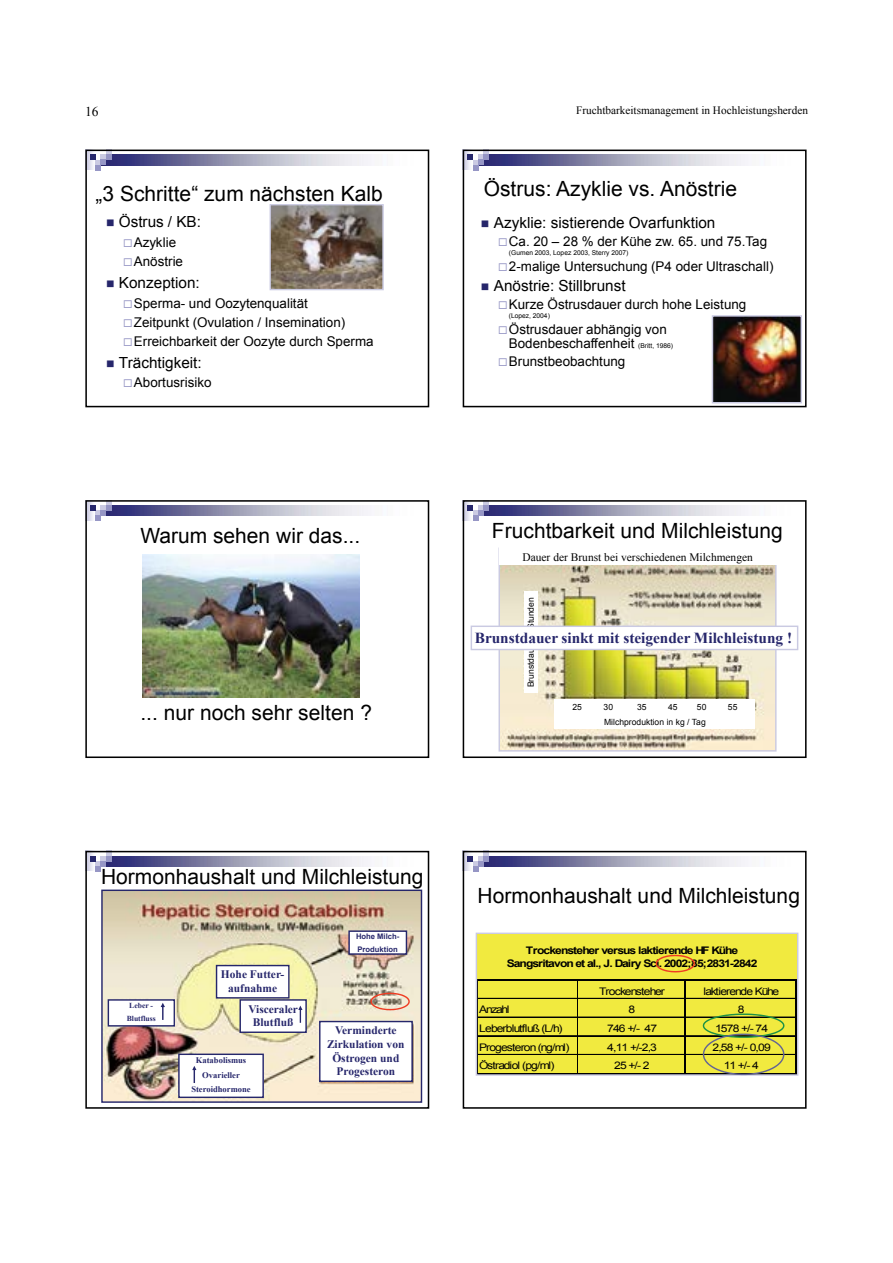
<style>
.page{position:relative;width:893px;height:1263px;background:#fff}
.page>*{position:absolute;margin:0;border:0;box-sizing:border-box;transform-origin:0 0}
.t1{font:21px "Arial";color:#000}
.t2{font:15.3px "Arial";color:#000}
.t3{font:700 15.3px "Times New Roman";color:#26266b}
.t4{font:13.5px "Times New Roman";color:#000}
.t5{font:13.35px/14.5px "Arial";color:#000}
.t6{font:700 11.4px/13.8px "Times New Roman";color:#26266b;text-align:center}
.t7{font:11.4px "Times New Roman";color:#000}
.t8{font:11.25px "Times New Roman";color:#000}
.t9{font:10.5px "Arial";letter-spacing:-.075em;color:#000;scale:1.16 1}
.t10{font:700 10.5px/13.2px "Arial";letter-spacing:-.075em;color:#000;text-align:center;scale:1.16 1}
.t11{font:8.55px "Arial";color:#000}
.t12{font:700 8.55px/14.4px "Times New Roman";color:#26266b;text-align:center}
.t13{font:700 7.65px/12.9px "Arial";color:#26266b}
.t14{font:700 7.65px/12.8px "Times New Roman";letter-spacing:.005em;color:#26266b;text-align:center}
.t15{font:6.6px "Arial";color:#000}
.s1{color:#26266b}
.s2{color:#9797c5}
.s3{font-size:6.6px}
</style>
<div class="page">
<img style="left:88px;top:153px;width:2px;height:17px">
<img style="left:111px;top:155px;width:260px;height:10px">
<svg style="left:90px;top:153px;width:21px;height:17px"></svg>
<svg style="left:270px;top:204px;width:114px;height:86px;background:#82766d"></svg>
<div style="left:85px;top:150px;width:344px;height:257px;border:2px solid #000"></div>
<img style="left:466px;top:153px;width:2px;height:17px">
<img style="left:489px;top:155px;width:259px;height:10px">
<svg style="left:468px;top:153px;width:21px;height:17px"></svg>
<img style="left:712px;top:315px;width:90px;height:88px">
<div style="left:463px;top:150px;width:344px;height:257px;border:2px solid #000"></div>
<img style="left:88px;top:503px;width:2px;height:17px">
<img style="left:111px;top:505px;width:260px;height:11px">
<svg style="left:90px;top:503px;width:21px;height:18px"></svg>
<img style="left:143px;top:555px;width:216px;height:143px">
<div style="left:85px;top:500px;width:344px;height:258px;border:2px solid #000"></div>
<img style="left:466px;top:503px;width:2px;height:17px">
<img style="left:489px;top:505px;width:259px;height:11px">
<svg style="left:468px;top:503px;width:21px;height:18px"></svg>
<svg style="left:498px;top:547px;width:279px;height:205px;background:#d4cda1"></svg>
<div style="left:524px;top:591px;width:13px;height:102px;background:#fff"></div>
<div style="left:555px;top:699px;width:200px;height:30px;background:#fff"></div>
<svg style="left:471px;top:626px;width:327px;height:24px"></svg>
<div style="left:499px;top:548px;width:277px;height:17px;background:#fff"></div>
<div style="left:463px;top:500px;width:344px;height:258px;border:2px solid #000"></div>
<img style="left:88px;top:854px;width:2px;height:17px">
<img style="left:111px;top:856px;width:260px;height:10px">
<svg style="left:90px;top:854px;width:21px;height:17px"></svg>
<img style="left:101px;top:889px;width:321px;height:214px">
<svg style="left:216px;top:965px;width:91px;height:68px"></svg>
<svg style="left:348px;top:930px;width:59px;height:25px"></svg>
<svg style="left:319px;top:1021px;width:94px;height:61px"></svg>
<svg style="left:178px;top:1053px;width:86px;height:45px"></svg>
<svg style="left:108px;top:999px;width:67px;height:27px"></svg>
<svg style="left:370px;top:993px;width:40px;height:17px"></svg>
<div style="left:85px;top:851px;width:344px;height:258px;border:2px solid #000"></div>
<img style="left:466px;top:854px;width:2px;height:17px">
<img style="left:489px;top:856px;width:259px;height:10px">
<svg style="left:468px;top:854px;width:21px;height:17px"></svg>
<svg style="left:476px;top:932px;width:322px;height:144px;background:#ded840"></svg>
<svg style="left:703px;top:1013px;width:81px;height:62px;background:#cdcd40"></svg>
<svg style="left:656px;top:955px;width:39px;height:17px"></svg>
<div style="left:463px;top:851px;width:344px;height:258px;border:2px solid #000"></div>
<p class="t4" style="left:85px;top:102px;width:15px">16</p>
<p class="t8" style="left:576px;top:103px;width:233px">Fruchtbarkeitsmanagement in Hochleistungsherden</p>
<h1 class="t1" style="left:96px;top:180px;width:289px">„3 Schritte“ zum nächsten Kalb</h1>
<p class="t2" style="left:106px;top:212px;width:97px"><span class="s1">■</span> Östrus / KB:</p>
<p class="t5" style="left:123px;top:235px;width:54px"><span class="s2">◻</span>Azyklie</p>
<p class="t5" style="left:123px;top:254px;width:61px"><span class="s2">◻</span>Anöstrie</p>
<p class="t2" style="left:106px;top:272px;width:95px"><span class="s1">■</span> Konzeption:</p>
<p class="t5" style="left:123px;top:296px;width:186px"><span class="s2">◻</span>Sperma- und Oozytenqualität</p>
<p class="t5" style="left:123px;top:315px;width:224px"><span class="s2">◻</span>Zeitpunkt (Ovulation / Insemination)</p>
<p class="t5" style="left:123px;top:334px;width:252px"><span class="s2">◻</span>Erreichbarkeit der Oozyte durch Sperma</p>
<p class="t2" style="left:106px;top:352px;width:97px"><span class="s1">■</span> Trächtigkeit:</p>
<p class="t5" style="left:123px;top:375px;width:90px"><span class="s2">◻</span>Abortusrisiko</p>
<h1 class="t1" style="left:140px;top:522px;width:221px">Warum sehen wir das...</h1>
<h1 class="t1" style="left:140px;top:698px;width:233px">... nur noch sehr selten ?</h1>
<h1 class="t1" style="left:484px;top:175px;width:255px">Östrus: Azyklie vs. Anöstrie</h1>
<p class="t2" style="left:481px;top:213px;width:236px"><span class="s1">■</span> Azyklie: sistierende Ovarfunktion</p>
<p class="t5" style="left:498px;top:235px;width:270px"><span class="s2">◻</span>Ca. 20 – 28 % der Kühe zw. 65. und 75.Tag</p>
<p class="t15" style="left:509px;top:248px;width:121px">(Gumen 2003, Lopez 2003, Sterry 2007)</p>
<p class="t5" style="left:498px;top:259px;width:277px"><span class="s2">◻</span>2-malige Untersuchung (P4 oder Ultraschall)</p>
<p class="t2" style="left:481px;top:275px;width:146px"><span class="s1">■</span> Anöstrie: Stillbrunst</p>
<p class="t5" style="left:498px;top:297px;width:250px"><span class="s2">◻</span>Kurze Östrusdauer durch hohe Leistung</p>
<p class="t15" style="left:509px;top:311px;width:43px">(Lopez, 2004)</p>
<p class="t5" style="left:509px;top:322px;width:166px;text-indent:-11px"><span class="s2">◻</span>Östrusdauer abhängig von<br>Bodenbeschaffenheit <span class="s3">(Britt, 1986)</span></p>
<p class="t5" style="left:498px;top:354px;width:129px"><span class="s2">◻</span>Brunstbeobachtung</p>
<h1 class="t1" style="left:492px;top:517px;width:292px">Fruchtbarkeit und Milchleistung</h1>
<p class="t7" style="left:522px;top:549px;width:232px">Dauer der Brunst bei verschiedenen Milchmengen</p>
<p class="t11" style="left:525px;top:687px;width:92px;rotate:-90deg">Brunstdauer in Stunden</p>
<p class="t3" style="left:475px;top:627px;width:319px">Brunstdauer sinkt mit steigender Milchleistung !</p>
<p class="t11" style="left:572px;top:701px;width:11px">25</p>
<p class="t11" style="left:604px;top:701px;width:11px">30</p>
<p class="t11" style="left:637px;top:701px;width:11px">35</p>
<p class="t11" style="left:668px;top:701px;width:11px">45</p>
<p class="t11" style="left:697px;top:701px;width:11px">50</p>
<p class="t11" style="left:728px;top:701px;width:11px">55</p>
<p class="t11" style="left:604px;top:716px;width:103px">Milchproduktion in kg / Tag</p>
<h1 class="t1" style="left:101px;top:862px;width:324px">Hormonhaushalt und Milchleistung</h1>
<p class="t14" style="left:127px;top:999px;width:30px">Leber -<br>Blutfluss</p>
<p class="t6" style="left:221px;top:967px;width:65px">Hohe Futter&shy;aufnahme</p>
<p class="t6" style="left:248px;top:1002px;width:51px">Visceraler<br>Blutfluß</p>
<p class="t12" style="left:191px;top:1053px;width:61px">Katabolismus<br>Ovarieller<br>Steroidhormone</p>
<p class="t13" style="left:356px;top:930px;width:45px">Hohe Milch-<br>Produktion</p>
<p class="t6" style="left:327px;top:1023px;width:79px">Verminderte<br>Zirkulation von<br>Östrogen und<br>Progesteron</p>
<h1 class="t1" style="left:478px;top:882px;width:324px">Hormonhaushalt und Milchleistung</h1>
<p class="t10" style="left:507px;top:944px;width:217px">Trockensteher versus laktierende HF Kühe<br>Sangsritavon et al., J. Dairy Sci. 2002;85;2831-2842</p>
<p class="t9" style="left:599px;top:984px;width:58px">Trockensteher</p>
<p class="t9" style="left:703px;top:984px;width:67px">laktierende Kühe</p>
<p class="t9" style="left:479px;top:1002px;width:28px">Anzahl</p>
<p class="t9" style="left:628px;top:1002px;width:7px">8</p>
<p class="t9" style="left:738px;top:1002px;width:7px">8</p>
<p class="t9" style="left:479px;top:1021px;width:73px">Leberblutfluß (L/h)</p>
<p class="t9" style="left:607px;top:1021px;width:44px">746 +/- 47</p>
<p class="t9" style="left:715px;top:1021px;width:47px">1578 +/- 74</p>
<p class="t9" style="left:479px;top:1040px;width:79px">Progesteron (ng/ml)</p>
<p class="t9" style="left:607px;top:1040px;width:44px">4,11 +/-2,3</p>
<p class="t9" style="left:712px;top:1040px;width:52px">2,58 +/- 0,09</p>
<p class="t9" style="left:479px;top:1059px;width:66px">Östradiol (pg/ml)</p>
<p class="t9" style="left:614px;top:1059px;width:32px">25 +/- 2</p>
<p class="t9" style="left:724px;top:1059px;width:32px">11 +/- 4</p>
</div>
